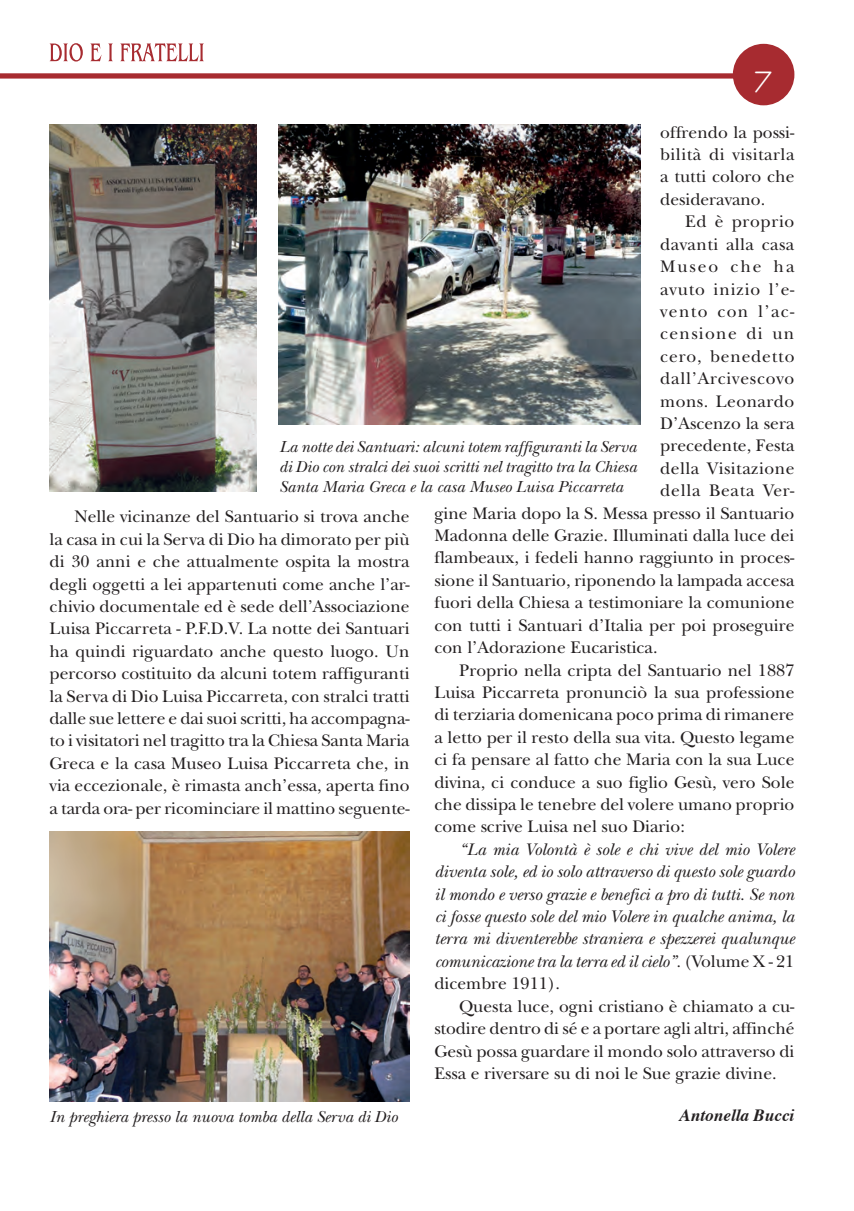
<style>
.page{position:relative;width:854px;height:1211px;background:#fff}
.page>*{position:absolute;margin:0;border:0;box-sizing:border-box;transform-origin:0 0}
.t1{font:26.25px "Enviro D";color:#fff}
.t2{font:17.5px/22.4px "New Baskerville";color:#231f20;text-align:justify}
.t3{font:italic 17.5px/22.4px "New Baskerville";letter-spacing:-.005em;color:#231f20;text-align:justify}
.t4{font:17.5px "New Baskerville";letter-spacing:.025em;color:#231f20}
.t5{font:17.5px "New Baskerville";letter-spacing:.045em;color:#231f20}
.t6{font:17.5px "New Baskerville";letter-spacing:.075em;color:#231f20}
.t7{font:17.5px "New Baskerville";letter-spacing:.05em;color:#231f20}
.t8{font:17.5px "New Baskerville";letter-spacing:.035em;color:#231f20}
.t9{font:17.5px "New Baskerville";letter-spacing:.11em;color:#231f20}
.t10{font:italic 700 17.15px "Times";color:#231f20}
.t11{font:italic 16.62px/19.9px "New Baskerville";color:#231f20;text-align:justify}
.s1{font-style:normal}
</style>
<div class="page">
<img style="left:278px;top:124px;width:362px;height:300px">
<img style="left:50px;top:124px;width:206px;height:368px">
<img style="left:50px;top:832px;width:359px;height:269px">
<svg style="left:50px;top:43px;width:154px;height:19px"></svg>
<div style="left:0;top:73px;width:763px;height:6px;background:#a72b30"></div>
<div style="left:733px;top:45px;width:60px;height:59px;background:#a72b30;border-radius:50%"></div>
<div style="left:732px;top:44px;width:62px;height:61px;border:2px solid #a72b30;border-radius:50%"></div>
<h1 class="t1" style="left:754px;top:63px;width:18px">7</h1>
<p class="t2" style="left:660px;top:121px;width:136px">offrendo la possi&shy;bilità di visitarla a tutti coloro che desideravano.</p>
<p class="t8" style="left:684px;top:211px;width:111px">Ed è proprio</p>
<p class="t4" style="left:660px;top:233px;width:135px">davanti alla casa</p>
<p class="t9" style="left:660px;top:256px;width:136px">Museo che ha</p>
<p class="t7" style="left:660px;top:278px;width:136px">avuto inizio l’e-</p>
<p class="t6" style="left:660px;top:300px;width:136px">vento con l’ac-</p>
<p class="t6" style="left:660px;top:323px;width:136px">censione di un</p>
<p class="t5" style="left:660px;top:345px;width:136px">cero, benedetto</p>
<p class="t5" style="left:660px;top:368px;width:135px">dall’Arcivescovo</p>
<p class="t4" style="left:660px;top:390px;width:135px">mons. Leonardo</p>
<p class="t2" style="left:660px;top:412px;width:136px">D’Ascenzo la sera</p>
<p class="t2" style="left:660px;top:434px;width:136px">precedente, Festa</p>
<p class="t4" style="left:660px;top:457px;width:136px">della Visitazione</p>
<p class="t5" style="left:660px;top:480px;width:136px">della Beata Ver-</p>
<p class="t2" style="left:434px;top:501px;width:361px">gine Maria dopo la S. Messa presso il Santuario</p>
<p class="t2" style="left:434px;top:524px;width:361px">Madonna delle Grazie. Illuminati dalla luce dei</p>
<p class="t2" style="left:434px;top:546px;width:361px">flambeaux, i fedeli hanno raggiunto in proces-</p>
<p class="t2" style="left:434px;top:569px;width:361px">sione il Santuario, riponendo la lampada accesa</p>
<p class="t2" style="left:434px;top:591px;width:361px">fuori della Chiesa a testimoniare la comunione</p>
<p class="t2" style="left:434px;top:613px;width:361px">con tutti i Santuari d’Italia per poi proseguire</p>
<p class="t2" style="left:434px;top:636px;width:224px">con l’Adorazione Eucaristica.</p>
<p class="t2" style="left:459px;top:658px;width:336px">Proprio nella cripta del Santuario nel 1887</p>
<p class="t2" style="left:434px;top:681px;width:361px">Luisa Piccarreta pronunciò la sua professione</p>
<p class="t2" style="left:434px;top:703px;width:361px">di terziaria domenicana poco prima di rimanere</p>
<p class="t2" style="left:434px;top:725px;width:361px">a letto per il resto della sua vita. Questo legame</p>
<p class="t2" style="left:434px;top:748px;width:361px">ci fa pensare al fatto che Maria con la sua Luce</p>
<p class="t2" style="left:434px;top:770px;width:361px">divina, ci conduce a suo figlio Gesù, vero Sole</p>
<p class="t2" style="left:434px;top:793px;width:361px">che dissipa le tenebre del volere umano proprio</p>
<p class="t2" style="left:434px;top:815px;width:252px">come scrive Luisa nel suo Diario:</p>
<p class="t3" style="left:434px;top:838px;width:361px;text-indent:25px">“La mia Volontà è sole e chi vive del mio Volere diventa sole, ed io solo attraverso di questo sole guardo il mondo e verso grazie e benefici a pro di tutti. Se non ci fosse questo sole del mio Volere in qualche anima, la terra mi diventerebbe straniera e spezzerei qualunque comunicazione tra la terra ed il cielo”. <span class="s1">(Volume X - 21 dicembre 1911).</span></p>
<p class="t2" style="left:434px;top:994px;width:361px;text-indent:25px">Questa luce, ogni cristiano è chiamato a cu&shy;stodire dentro di sé e a portare agli altri, affinché Gesù possa guardare il mondo solo attraverso di Essa e riversare su di noi le Sue grazie divine.</p>
<p class="t10" style="left:679px;top:1099px;width:116px">Antonella Bucci</p>
<p class="t11" style="left:279px;top:436px;width:359px">La notte dei Santuari: alcuni totem raffiguranti la Serva di Dio con stralci dei suoi scritti nel tragitto tra la Chiesa Santa Maria Greca e la casa Museo Luisa Piccarreta</p>
<p class="t2" style="left:50px;top:505px;width:361px;text-indent:25px">Nelle vicinanze del Santuario si trova anche la casa in cui la Serva di Dio ha dimorato per più di 30 anni e che attualmente ospita la mostra degli oggetti a lei appartenuti come anche l’ar&shy;chivio documentale ed è sede dell’Associazione Luisa Piccarreta - P.F.D.V. La notte dei Santuari ha quindi riguardato anche questo luogo. Un percorso costituito da alcuni totem raffiguranti la Serva di Dio Luisa Piccarreta, con stralci tratti dalle sue lettere e dai suoi scritti, ha accompagna&shy;to i visitatori nel tragitto tra la Chiesa Santa Maria Greca e la casa Museo Luisa Piccarreta che, in via eccezionale, è rimasta anch’essa, aperta fino a tarda ora- per ricominciare il mattino seguente-</p>
<p class="t11" style="left:50px;top:1107px;width:349px">In preghiera presso la nuova tomba della Serva di Dio</p>
</div>
